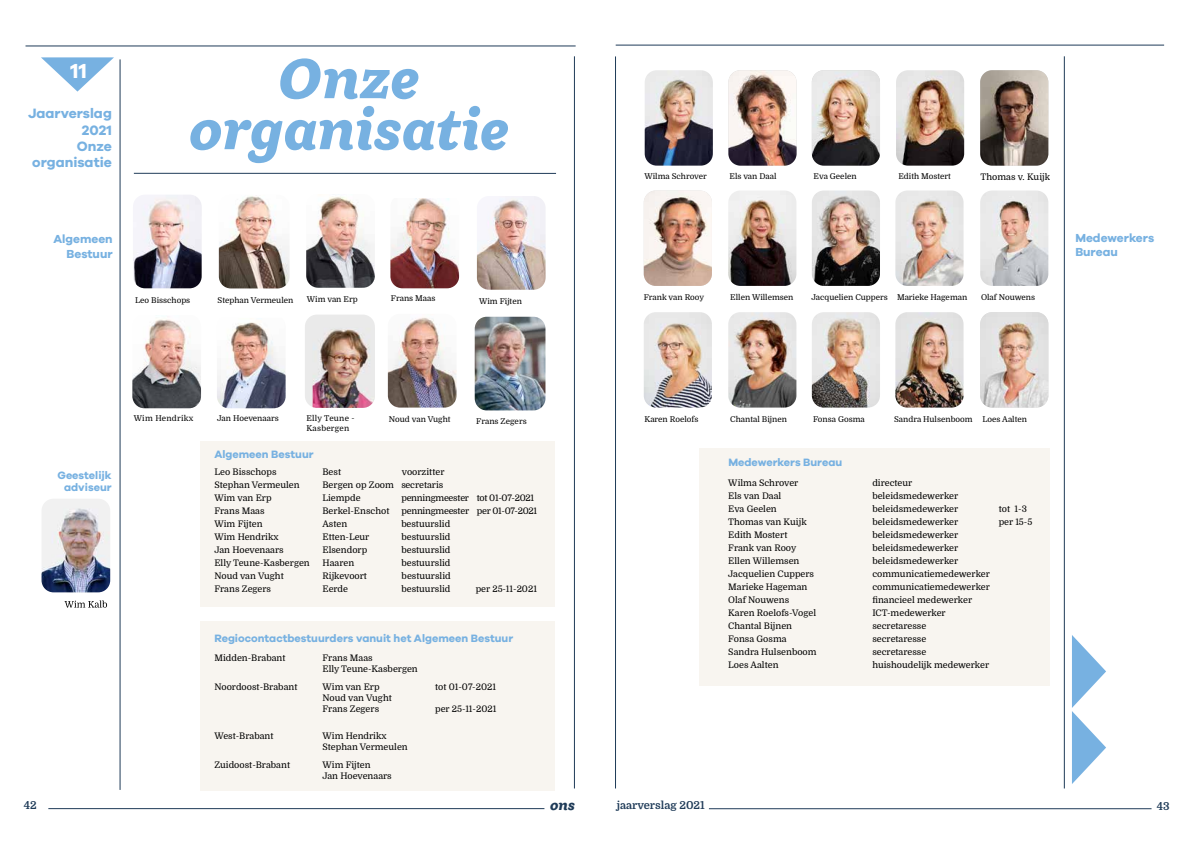
<style>
.page{position:relative;width:1191px;height:842px;background:#fff}
.page>*{position:absolute;margin:0;border:0;box-sizing:border-box;transform-origin:0 0}
.t1{font:700 21px "Galano Grotesque DEMO";color:#fff}
.t2{font:700 14px/16.3px "Galano Grotesque DEMO";color:#77b1e1;text-align:right}
.t3{font:italic 800 14px "Ulises";color:#1f3b58}
.t4{font:700 12px/14px "Galano Grotesque DEMO";color:#77b1e1}
.t5{font:700 11px/12px "Galano Grotesque DEMO";color:#77b1e1;text-align:right}
.t6{font:700 11px "Domine";color:#1f3b58}
.t7{font:9px/11px "Domine";color:#000}
.t8{font:9px "Domine";letter-spacing:-.03em;color:#000}
.t9{font:8px "Domine";color:#000}
.t10{font:8px/9.6px "Domine";letter-spacing:.03em;color:#000}
</style>
<div class="page">
<div style="left:200px;top:621px;width:354px;height:170px;background:#f8f5f0"></div>
<div style="left:699px;top:448px;width:350px;height:238px;background:#f8f5f0"></div>
<hr style="left:709px;top:808px;width:442px;height:1px;background:#1f3b58">
<hr style="left:615px;top:45px;width:549px;height:1px;background:#1f3b58">
<hr style="left:615px;top:56px;width:1px;height:732px;background:#1f3b58">
<svg style="left:1072px;top:635px;width:34px;height:149px"></svg>
<img style="left:644px;top:70px;width:69px;height:96px">
<img style="left:895px;top:312px;width:68px;height:96px">
<img style="left:980px;top:190px;width:68px;height:96px">
<img style="left:644px;top:190px;width:68px;height:96px">
<img style="left:644px;top:312px;width:68px;height:96px">
<img style="left:728px;top:191px;width:68px;height:95px">
<img style="left:728px;top:70px;width:68px;height:96px">
<img style="left:812px;top:70px;width:68px;height:96px">
<img style="left:980px;top:70px;width:68px;height:96px">
<img style="left:728px;top:312px;width:68px;height:96px">
<img style="left:896px;top:70px;width:68px;height:96px">
<img style="left:812px;top:312px;width:68px;height:96px">
<img style="left:980px;top:312px;width:68px;height:96px">
<img style="left:895px;top:190px;width:68px;height:96px">
<img style="left:812px;top:190px;width:68px;height:96px">
<hr style="left:48px;top:808px;width:496px;height:1px;background:#1f3b58">
<hr style="left:26px;top:46px;width:549px;height:1px;background:#1f3b58">
<svg style="left:41px;top:57px;width:73px;height:35px"></svg>
<svg style="left:190px;top:106px;width:318px;height:57px"></svg>
<svg style="left:280px;top:58px;width:138px;height:41px"></svg>
<hr style="left:134px;top:173px;width:422px;height:1px;background:#1f3b58">
<hr style="left:574px;top:56px;width:1px;height:732px;background:#1f3b58">
<hr style="left:1064px;top:56px;width:1px;height:732px;background:#1f3b58">
<div style="left:200px;top:441px;width:354px;height:166px;background:#f8f5f0"></div>
<hr style="left:120px;top:59px;width:1px;height:731px;background:#1f3b58">
<img style="left:390px;top:198px;width:69px;height:90px">
<img style="left:388px;top:317px;width:68px;height:91px">
<img style="left:477px;top:196px;width:68px;height:94px">
<img style="left:133px;top:195px;width:69px;height:93px">
<img style="left:219px;top:196px;width:70px;height:92px">
<img style="left:42px;top:499px;width:68px;height:93px">
<svg style="left:64px;top:600px;width:43px;height:8px"></svg>
<img style="left:217px;top:322px;width:69px;height:86px">
<img style="left:132px;top:319px;width:69px;height:89px">
<img style="left:475px;top:317px;width:70px;height:93px">
<div style="left:305px;top:315px;width:70px;height:93px;background:#eaeaea;border-radius:12px"></div>
<img style="left:312px;top:329px;width:63px;height:79px">
<img style="left:306px;top:196px;width:69px;height:92px">
<h1 class="t1" style="left:71px;top:62px;width:18px">11</h1>
<h2 class="t2" style="left:28px;top:106px;width:85px">Jaarverslag<br>2021<br>Onze organisatie</h2>
<h3 class="t4" style="left:53px;top:232px;width:61px;line-height:15px;text-align:right">Algemeen<br>Bestuur</h3>
<p class="t9" style="left:391px;top:294px;width:46px">Frans Maas</p>
<p class="t9" style="left:307px;top:295px;width:52px">Wim van Erp</p>
<p class="t9" style="left:135px;top:296px;width:57px">Leo Bisschops</p>
<p class="t9" style="left:217px;top:295px;width:77px">Stephan Vermeulen</p>
<p class="t9" style="left:479px;top:297px;width:44px">Wim Fijten</p>
<p class="t5" style="left:57px;top:470px;width:56px">Geestelijk adviseur</p>
<p class="t10" style="left:134px;top:414px;width:61px">Wim Hendrikx</p>
<p class="t9" style="left:217px;top:414px;width:63px">Jan Hoevenaars</p>
<p class="t9" style="left:476px;top:417px;width:52px">Frans Zegers</p>
<p class="t10" style="left:306px;top:414px;width:50px">Elly Teune -<br>Kasbergen</p>
<p class="t9" style="left:389px;top:415px;width:63px">Noud van Vught</p>
<p class="t5" style="left:214px;top:449px;width:101px">Algemeen Bestuur</p>
<p class="t7" style="left:214px;top:467px;width:64px">Leo Bisschops</p>
<p class="t7" style="left:322px;top:467px;width:20px">Best</p>
<p class="t7" style="left:402px;top:467px;width:44px">voorzitter</p>
<p class="t7" style="left:214px;top:480px;width:87px">Stephan Vermeulen</p>
<p class="t7" style="left:322px;top:480px;width:122px">Bergen op Zoom secretaris</p>
<p class="t7" style="left:214px;top:493px;width:59px">Wim van Erp</p>
<p class="t7" style="left:322px;top:493px;width:40px">Liempde</p>
<p class="t8" style="left:401px;top:493px;width:134px">penningmeester tot 01-07-2021</p>
<p class="t7" style="left:214px;top:506px;width:52px">Frans Maas</p>
<p class="t7" style="left:322px;top:506px;width:68px">Berkel-Enschot</p>
<p class="t8" style="left:401px;top:506px;width:137px">penningmeester per 01-07-2021</p>
<p class="t7" style="left:214px;top:519px;width:50px">Wim Fijten</p>
<p class="t7" style="left:322px;top:519px;width:26px">Asten</p>
<p class="t7" style="left:401px;top:519px;width:50px">bestuurslid</p>
<p class="t7" style="left:214px;top:532px;width:66px">Wim Hendrikx</p>
<p class="t7" style="left:322px;top:532px;width:48px">Etten-Leur</p>
<p class="t7" style="left:401px;top:532px;width:51px">bestuurslid</p>
<p class="t7" style="left:214px;top:545px;width:71px">Jan Hoevenaars</p>
<p class="t7" style="left:322px;top:545px;width:46px">Elsendorp</p>
<p class="t7" style="left:401px;top:545px;width:51px">bestuurslid</p>
<p class="t7" style="left:214px;top:558px;width:97px">Elly Teune-Kasbergen</p>
<p class="t7" style="left:322px;top:558px;width:33px">Haaren</p>
<p class="t7" style="left:401px;top:558px;width:51px">bestuurslid</p>
<p class="t7" style="left:214px;top:571px;width:71px">Noud van Vught</p>
<p class="t7" style="left:322px;top:571px;width:46px">Rijkevoort</p>
<p class="t7" style="left:401px;top:571px;width:51px">bestuurslid</p>
<p class="t7" style="left:214px;top:584px;width:58px">Frans Zegers</p>
<p class="t7" style="left:322px;top:584px;width:27px">Eerde</p>
<p class="t7" style="left:401px;top:584px;width:51px">bestuurslid</p>
<p class="t7" style="left:476px;top:584px;width:63px">per 25-11-2021</p>
<p class="t5" style="left:214px;top:633px;width:300px">Regiocontactbestuurders vanuit het Algemeen Bestuur</p>
<p class="t7" style="left:214px;top:653px;width:73px">Midden-Brabant</p>
<p class="t7" style="left:322px;top:653px;width:97px">Frans Maas<br>Elly Teune-Kasbergen</p>
<p class="t7" style="left:214px;top:682px;width:84px">Noordoost-Brabant</p>
<p class="t7" style="left:322px;top:682px;width:59px">Wim van Erp</p>
<p class="t7" style="left:435px;top:682px;width:62px">tot 01-07-2021</p>
<p class="t7" style="left:322px;top:693px;width:71px">Noud van Vught<br>Frans Zegers</p>
<p class="t7" style="left:435px;top:704px;width:63px">per 25-11-2021</p>
<p class="t7" style="left:214px;top:731px;width:61px">West-Brabant</p>
<p class="t7" style="left:322px;top:731px;width:87px">Wim Hendrikx<br>Stephan Vermeulen</p>
<p class="t7" style="left:214px;top:760px;width:77px">Zuidoost-Brabant</p>
<p class="t7" style="left:322px;top:760px;width:71px">Wim Fijten<br>Jan Hoevenaars</p>
<p class="t9" style="left:644px;top:172px;width:64px">Wilma Schrover</p>
<p class="t9" style="left:729px;top:172px;width:49px">Els van Daal</p>
<p class="t9" style="left:813px;top:172px;width:45px">Eva Geelen</p>
<p class="t9" style="left:898px;top:172px;width:54px">Edith Mostert</p>
<p class="t7" style="left:980px;top:171px;width:71px">Thomas v. Kuijk</p>
<p class="t9" style="left:644px;top:293px;width:62px">Frank van Rooy</p>
<p class="t9" style="left:981px;top:293px;width:56px">Olaf Nouwens</p>
<p class="t9" style="left:730px;top:293px;width:65px">Ellen Willemsen</p>
<p class="t9" style="left:811px;top:293px;width:157px">Jacquelien Cuppers Marieke Hageman</p>
<h3 class="t4" style="left:1075px;top:231px;width:80px">Medewerkers<br>Bureau</h3>
<p class="t9" style="left:644px;top:414px;width:56px">Karen Roelofs</p>
<p class="t9" style="left:730px;top:414px;width:58px">Chantal Bijnen</p>
<p class="t9" style="left:813px;top:414px;width:53px">Fonsa Gosma</p>
<p class="t9" style="left:982px;top:414px;width:46px">Loes Aalten</p>
<p class="t9" style="left:894px;top:414px;width:80px">Sandra Hulsenboom</p>
<p class="t5" style="left:728px;top:457px;width:115px">Medewerkers Bureau</p>
<p class="t7" style="left:728px;top:477px;width:72px">Wilma Schrover</p>
<p class="t7" style="left:872px;top:477px;width:41px">directeur</p>
<p class="t7" style="left:728px;top:490px;width:55px">Els van Daal</p>
<p class="t7" style="left:872px;top:490px;width:87px">beleidsmedewerker</p>
<p class="t7" style="left:728px;top:503px;width:50px">Eva Geelen</p>
<p class="t7" style="left:872px;top:503px;width:87px">beleidsmedewerker</p>
<p class="t7" style="left:998px;top:503px;width:30px">tot 1-3</p>
<p class="t7" style="left:728px;top:516px;width:80px">Thomas van Kuijk</p>
<p class="t7" style="left:872px;top:516px;width:87px">beleidsmedewerker</p>
<p class="t7" style="left:998px;top:516px;width:35px">per 15-5</p>
<p class="t7" style="left:728px;top:529px;width:61px">Edith Mostert</p>
<p class="t7" style="left:872px;top:529px;width:87px">beleidsmedewerker</p>
<p class="t7" style="left:728px;top:542px;width:70px">Frank van Rooy</p>
<p class="t7" style="left:872px;top:542px;width:87px">beleidsmedewerker</p>
<p class="t7" style="left:728px;top:555px;width:73px">Ellen Willemsen</p>
<p class="t7" style="left:872px;top:555px;width:87px">beleidsmedewerker</p>
<p class="t7" style="left:728px;top:568px;width:87px">Jacquelien Cuppers</p>
<p class="t7" style="left:872px;top:568px;width:119px">communicatiemedewerker</p>
<p class="t7" style="left:728px;top:581px;width:81px">Marieke Hageman</p>
<p class="t7" style="left:872px;top:581px;width:119px">communicatiemedewerker</p>
<p class="t7" style="left:728px;top:594px;width:62px">Olaf Nouwens</p>
<p class="t7" style="left:872px;top:594px;width:101px">financieel medewerker</p>
<p class="t7" style="left:728px;top:607px;width:89px">Karen Roelofs-Vogel</p>
<p class="t7" style="left:872px;top:607px;width:75px">ICT-medewerker</p>
<p class="t7" style="left:728px;top:620px;width:65px">Chantal Bijnen</p>
<p class="t7" style="left:872px;top:620px;width:56px">secretaresse</p>
<p class="t7" style="left:728px;top:633px;width:60px">Fonsa Gosma</p>
<p class="t7" style="left:872px;top:633px;width:56px">secretaresse</p>
<p class="t7" style="left:728px;top:646px;width:90px">Sandra Hulsenboom</p>
<p class="t7" style="left:872px;top:646px;width:56px">secretaresse</p>
<p class="t7" style="left:728px;top:659px;width:52px">Loes Aalten</p>
<p class="t7" style="left:872px;top:659px;width:118px">huishoudelijk medewerker</p>
<p class="t6" style="left:24px;top:799px;width:14px">42</p>
<h2 class="t3" style="left:550px;top:796px;width:26px">ons</h2>
<p class="t6" style="left:617px;top:799px;width:89px">jaarverslag 2021</p>
<p class="t6" style="left:1156px;top:800px;width:14px">43</p>
</div>
